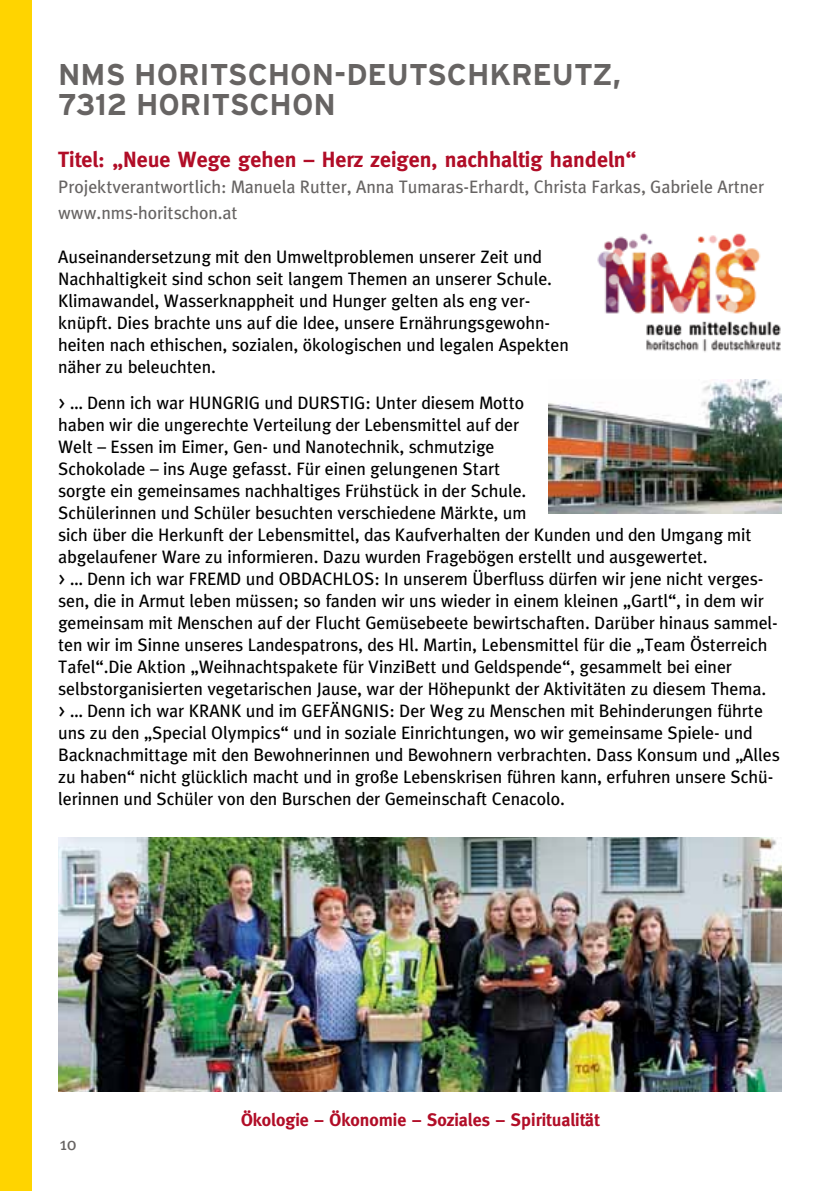
<style>
.page{position:relative;width:840px;height:1191px;background:#fff}
.page>*{position:absolute;margin:0;border:0;box-sizing:border-box;transform-origin:0 0}
.t1{font:700 30px/30px "Interstate";color:#676463}
.t2{font:700 22px "Meta";color:#b10d27}
.t3{font:18px/22px "Meta";color:#000}
.t4{font:18px/26px "Meta";color:#676463}
.t5{font:700 18px "Meta";color:#b10d27}
</style>
<div class="page">
<div style="left:0;top:0;width:31px;height:1191px;background:#ffd400"></div>
<img style="left:548px;top:379px;width:232px;height:134px">
<img style="left:597px;top:233px;width:184px;height:119px">
<img style="left:58px;top:838px;width:722px;height:253px">
<h1 class="t1" style="left:58px;top:59px;width:564px">NMS HORITSCHON-DEUTSCHKREUTZ,<br>7312 HORITSCHON</h1>
<p class="t2" style="left:58px;top:147px;width:579px">Titel: „Neue Wege gehen – Herz zeigen, nachhaltig handeln“</p>
<p class="t4" style="left:58px;top:174px;width:707px">Projektverantwortlich: Manuela Rutter, Anna Tumaras-Erhardt, Christa Farkas, Gabriele Artner www.nms-horitschon.at</p>
<p class="t3" style="left:58px;top:246px;width:512px">Auseinandersetzung mit den Umweltproblemen unserer Zeit und Nachhaltigkeit sind schon seit langem Themen an unserer Schule.<br>Klimawandel, Wasserknappheit und Hunger gelten als eng ver&shy;knüpft. Dies brachte uns auf die Idee, unsere Ernährungsgewohn&shy;heiten nach ethischen, sozialen, ökologischen und legalen Aspekten näher zu beleuchten.</p>
<p class="t3" style="left:58px;top:392px;width:722px">&gt; … Denn ich war HUNGRIG und DURSTIG: Unter diesem Motto<br>haben wir die ungerechte Verteilung der Lebensmittel auf der<br>Welt – Essen im Eimer, Gen- und Nanotechnik, schmutzige<br>Schokolade – ins Auge gefasst. Für einen gelungenen Start<br>sorgte ein gemeinsames nachhaltiges Frühstück in der Schule.<br>Schülerinnen und Schüler besuchten verschiedene Märkte, um<br>sich über die Herkunft der Lebensmittel, das Kaufverhalten der Kunden und den Umgang mit abgelaufener Ware zu informieren. Dazu wurden Fragebögen erstellt und ausgewertet.<br>&gt; … Denn ich war FREMD und OBDACHLOS: In unserem Überfluss dürfen wir jene nicht verges&shy;sen, die in Armut leben müssen; so fanden wir uns wieder in einem kleinen „Gartl“, in dem wir gemeinsam mit Menschen auf der Flucht Gemüsebeete bewirtschaften. Darüber hinaus sammel&shy;ten wir im Sinne unseres Landespatrons, des Hl. Martin, Lebensmittel für die „Team Österreich Tafel“.Die Aktion „Weihnachtspakete für VinziBett und Geldspende“, gesammelt bei einer selbstorganisierten vegetarischen Jause, war der Höhepunkt der Aktivitäten zu diesem Thema.<br>&gt; … Denn ich war KRANK und im GEFÄNGNIS: Der Weg zu Menschen mit Behinderungen führte uns zu den „Special Olympics“ und in soziale Einrichtungen, wo wir gemeinsame Spiele- und Backnachmittage mit den Bewohnerinnen und Bewohnern verbrachten. Dass Konsum und „Alles zu haben“ nicht glücklich macht und in große Lebenskrisen führen kann, erfuhren unsere Schü&shy;lerinnen und Schüler von den Burschen der Gemeinschaft Cenacolo.</p>
<p class="t4" style="left:60px;top:1130px;width:18px">10</p>
<p class="t5" style="left:241px;top:1109px;width:360px">Ökologie – Ökonomie – Soziales – Spiritualität</p>
</div>
